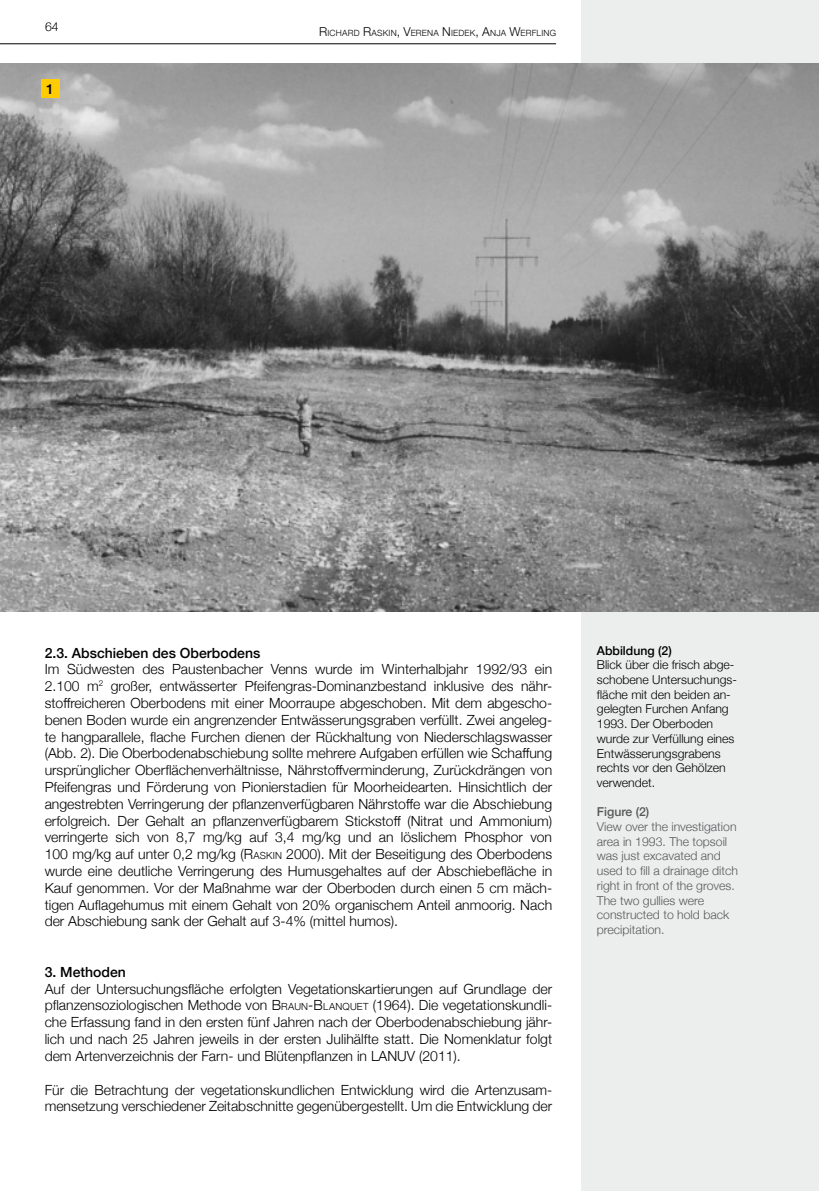
<style>
.page{position:relative;width:819px;height:1191px;background:#fff}
.page>*{position:absolute;margin:0;border:0;box-sizing:border-box;transform-origin:0 0}
.t1{font:300 14px/16.8px "Helvetica Neue";color:#000;text-align:justify}
.t2{font:500 14px "Helvetica Neue";color:#000}
.t3{font:300 12.25px/14.7px "Helvetica Neue";color:#000}
.t4{font:300 12.25px/14.7px "Helvetica Neue";color:#58585a}
.t5{font:500 12.25px "Helvetica Neue";color:#000}
.t6{font:500 12.25px "Helvetica Neue";color:#58585a}
.t7{font:300 8.58px "Helvetica Neue";letter-spacing:.02em;color:#000}
.s1{font-size:12.25px}
.s2{font-style:inherit}
.s3{font-size:9.8px}
</style>
<div class="page">
<hr style="left:0;top:43px;width:556px;height:1px;background:#000">
<div style="left:581px;top:0;width:238px;height:1191px;background:#eceded"></div>
<img style="left:0;top:63px;width:818px;height:548px">
<div style="left:41px;top:79px;width:18px;height:19px;background:#fecc00"></div>
<p class="t3" style="left:45px;top:18px;width:15px">64</p>
<p class="t2" style="left:46px;top:78px;width:9px">1</p>
<p class="t7" style="left:319px;top:26px;width:238px"><span class="s1">R</span>ICHARD <span class="s1">R</span>ASKIN<span class="s1">, V</span>ERENA <span class="s1">N</span> IEDEK<span class="s1">, A</span>NJA <span class="s1">W</span>ERFLING</p>
<p class="t2" style="left:45px;top:641px;width:217px">2.3. Abschieben des Oberbodens</p>
<p class="t1" style="left:45px;top:660px;width:509px">Im Südwesten des Paustenbacher Venns wurde im Winterhalbjahr 1992/93 ein 2.100 m<sup>2</sup> großer, entwässerter Pfeifengras-Dominanzbestand inklusive des nähr&shy;stoffreicheren Oberbodens mit einer Moorraupe abgeschoben. Mit dem abgescho&shy;benen Boden wurde ein angrenzender Entwässerungsgraben verfüllt. Zwei angeleg&shy;te hangparallele, flache Furchen dienen der Rückhaltung von Niederschlagswasser (Abb. 2). Die Oberbodenabschiebung sollte mehrere Aufgaben erfüllen wie Schaffung ursprünglicher Oberflächenverhältnisse, Nährstoffverminderung, Zurückdrängen von Pfeifengras und Förderung von Pionierstadien für Moorheidearten. Hinsichtlich der angestrebten Verringerung der pflanzenverfügbaren Nährstoffe war die Abschiebung erfolgreich. Der Gehalt an pflanzenverfügbarem Stickstoff (Nitrat und Ammonium) verringerte sich von 8,7 mg/kg auf 3,4 mg/kg und an löslichem Phosphor von 100 mg/kg auf unter 0,2 mg/kg (<span class="s2">R</span><span class="s3">ASKIN</span> 2000). Mit der Beseitigung des Oberbodens wurde eine deutliche Verringerung des Humusgehaltes auf der Abschiebefläche in Kauf genommen. Vor der Maßnahme war der Oberboden durch einen 5 cm mäch&shy;tigen Auflagehumus mit einem Gehalt von 20% organischem Anteil anmoorig. Nach der Abschiebung sank der Gehalt auf 3-4% (mittel humos).</p>
<p class="t2" style="left:45px;top:960px;width:83px">3. Methoden</p>
<p class="t1" style="left:45px;top:979px;width:509px">Auf der Untersuchungsfläche erfolgten Vegetationskartierungen auf Grundlage der pflanzensoziologischen Methode von <span class="s2">B</span><span class="s3">RAUN</span><span class="s2">-B</span><span class="s3">LANQUET</span> (1964). Die vegetationskundli&shy;che Erfassung fand in den ersten fünf Jahren nach der Oberbodenabschiebung jähr&shy;lich und nach 25 Jahren jeweils in der ersten Julihälfte statt. Die Nomenklatur folgt dem Artenverzeichnis der Farn- und Blütenpflanzen in LANUV (2011).</p>
<p class="t1" style="left:45px;top:1080px;width:509px">Für die Betrachtung der vegetationskundlichen Entwicklung wird die Artenzusam&shy;mensetzung verschiedener Zeitabschnitte gegenübergestellt. Um die Entwicklung der</p>
<p class="t5" style="left:597px;top:640px;width:76px">Abbildung (2)</p>
<p class="t3" style="left:597px;top:656px;width:141px">Blick über die frisch abge&shy;schobene Untersuchungs&shy;fläche mit den beiden an&shy;gelegten Furchen Anfang<br>1993. Der Oberboden wurde zur Verfüllung eines<br>Entwässerungsgrabens rechts vor den Gehölzen verwendet.</p>
<p class="t6" style="left:597px;top:802px;width:54px">Figure (2)</p>
<p class="t4" style="left:597px;top:818px;width:143px">View over the investigation area in 1993. The topsoil was just excavated and used to fill a drainage ditch right in front of the groves.<br>The two gullies were constructed to hold back precipitation.</p>
</div>
